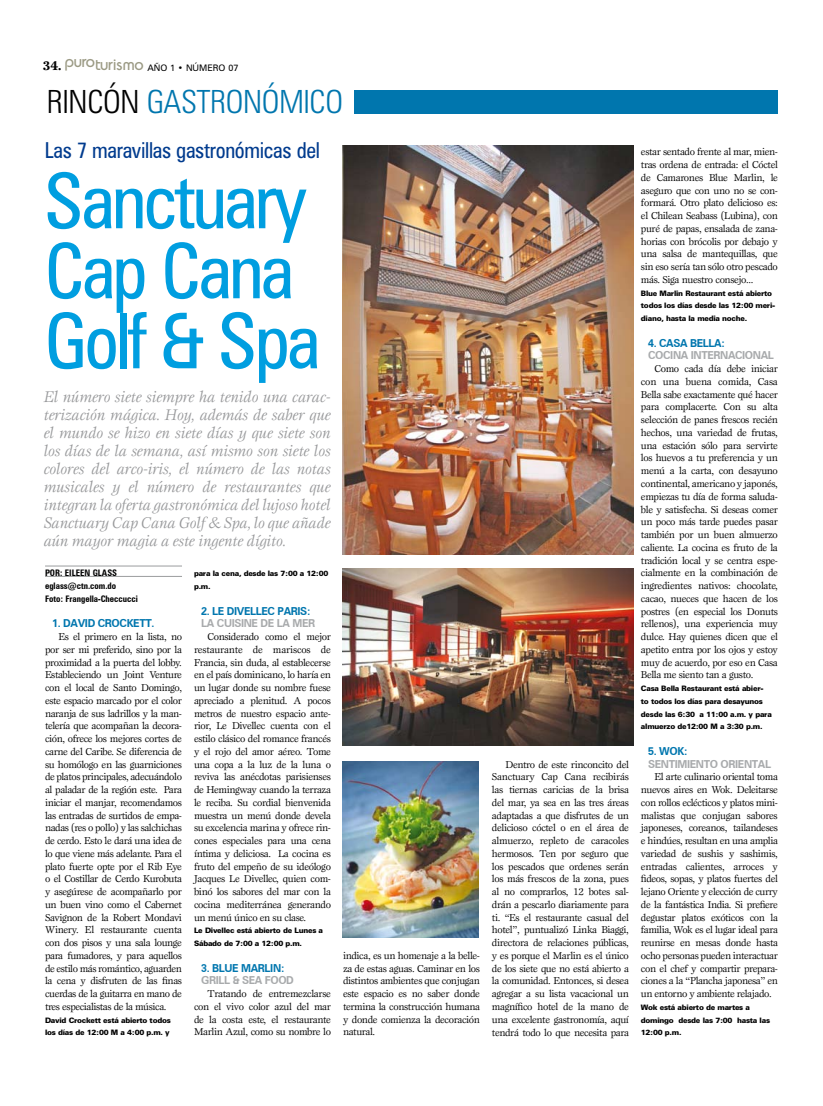
<style>
.page{position:relative;width:823px;height:1106px;background:#fff}
.page>*{position:absolute;margin:0;border:0;box-sizing:border-box;transform-origin:0 0}
.t1{font:condensed 77px/70px "Zurich BT";letter-spacing:-.04em;color:#009ee0}
.t2{font:300 condensed 32px "Zurich BT";color:#0076ae}
.t3{font:condensed 22px "Zurich BT";letter-spacing:-.015em;color:#003b8e}
.t4{font:italic 16px/18px "Esprit";letter-spacing:-.015em;color:#97989a;text-align:justify}
.t5{font:700 11px "Zurich BT";letter-spacing:-.035em;color:#a8aaac}
.t6{font:700 11px "Zurich BT";letter-spacing:-.035em;color:#0076ae}
.t7{font:10.2px/12.8px "Esprit";letter-spacing:-.035em;color:#000;text-align:justify}
.t8{font:700 condensed 9px/12.8px "Zurich BT";color:#000}
.t9{font:9px "Zurich BT";color:#000}
.t10{font:900 7.5px/12.8px "Zurich BT";letter-spacing:-.035em;color:#000}
.s1{font-family:"Esprit";font-weight:700;font-size:13px}
.s2{font-family:"Bordeaux";font-weight:500;font-size:16.6px;color:#9b9a84}
.s3{font-family:"Futura";font-size:16.6px;color:#9b9a84}
.s4{color:#000}
</style>
<div class="page">
<div style="left:354px;top:90px;width:423px;height:23px;background:#0076ae"></div>
<hr style="left:45px;top:566px;width:137px;height:1px;background:#9b9d9e">
<hr style="left:45px;top:576px;width:137px;height:1px;background:#9b9d9e">
<img style="left:342px;top:145px;width:290px;height:409px">
<img style="left:342px;top:568px;width:290px;height:177px">
<img style="left:343px;top:761px;width:135px;height:176px">
<p class="t9" style="left:43px;top:62px;width:197px"><span class="s1">34.</span> <sup>puro</sup><span class="s2">turi</span><span class="s3">s</span><span class="s2">mo</span> AÑO 1 • NÚMERO 07</p>
<h2 class="t2" style="left:47px;top:83px;width:118px"><span class="s4">RINCÓN</span> GASTRON</h2>
<h2 class="t2" style="left:262px;top:83px;width:34px">ÓMICO</h2>
<h3 class="t3" style="left:45px;top:137px;width:276px">Las 7 maravillas gastronómicas del</h3>
<h1 class="t1" style="left:45px;top:165px;width:277px">Sanctuary<br>Cap Cana<br>Golf &amp; Spa</h1>
<p class="t4" style="left:44px;top:387px;width:288px">El número siete siempre ha tenido una carac&shy;terización mágica. Hoy, además de saber que el mundo se hizo en siete días y que siete son los días de la semana, así mismo son siete los colores del arco-iris, el número de las notas musicales y el número de restaurantes que integran la oferta gastronómica del lujoso hotel Sanctuary Cap Cana Golf &amp; Spa, lo que añade aún mayor magia a este ingente dígito.</p>
<p class="t8" style="left:45px;top:566px;width:94px">Por: Eileen Glass eglass@ctn.com.do<br>Foto: Frangella-Checcucci</p>
<p class="t6" style="left:52px;top:616px;width:104px">1. DAVID CROCKETT.</p>
<p class="t7" style="left:45px;top:630px;width:138px;text-indent:13px">Es el primero en la lista, no por ser mi preferido, sino por la proximidad a la puerta del lobby.<br>Estableciendo un Joint Venture con el local de Santo Domingo, este espacio marcado por el color naranja de sus ladrillos y la man&shy;telería que acompañan la decora&shy;ción, ofrece los mejores cortes de carne del Caribe. Se diferencia de su homólogo en las guarniciones de platos principales, adecuándolo al paladar de la región este. Para iniciar el manjar, recomendamos las entradas de surtidos de empa&shy;nadas (res o pollo) y las salchichas de cerdo. Esto le dará una idea de lo que viene más adelante. Para el plato fuerte opte por el Rib Eye o el Costillar de Cerdo Kurobuta y asegúrese de acompañarlo por un buen vino como el Cabernet Savignon de la Robert Mondavi Winery. El restaurante cuenta con dos pisos y una sala lounge para fumadores, y para aquellos de estilo más romántico, aguarden la cena y disfruten de las finas cuerdas de la guitarra en mano de tres especialistas de la música.</p>
<p class="t10" style="left:45px;top:1013px;width:127px">David Crockett está abierto todos los días de 12:00 M a 4:00 p.m. y</p>
<p class="t10" style="left:194px;top:567px;width:136px">para la cena, desde las 7:00 a 12:00 p.m.</p>
<p class="t6" style="left:201px;top:604px;width:111px">2. LE DIVELLEC PARIS:</p>
<p class="t5" style="left:201px;top:616px;width:115px">LA CUISINE DE LA MER</p>
<p class="t7" style="left:194px;top:630px;width:138px;text-indent:13px">Considerado como el mejor restaurante de mariscos de Francia, sin duda, al establecerse en el país dominicano, lo haría en un lugar donde su nombre fuese apreciado a plenitud. A pocos metros de nuestro espacio ante&shy;rior, Le Divellec cuenta con el estilo clásico del romance francés y el rojo del amor aéreo. Tome una copa a la luz de la luna o reviva las anécdotas parisienses de Hemingway cuando la terraza le reciba. Su cordial bienvenida muestra un menú donde devela su excelencia marina y ofrece rin&shy;cones especiales para una cena íntima y deliciosa. La cocina es fruto del empeño de su ideólogo Jacques Le Divellec, quien com&shy;binó los sabores del mar con la cocina mediterránea generando un menú único en su clase.</p>
<p class="t10" style="left:194px;top:924px;width:130px">Le Divellec está abierto de Lunes a<br>Sábado de 7:00 a 12:00 p.m.</p>
<p class="t6" style="left:201px;top:961px;width:85px">3. BLUE MARLIN :</p>
<p class="t5" style="left:201px;top:973px;width:94px">GRILL &amp; SEA FOOD</p>
<p class="t7" style="left:194px;top:987px;width:138px;text-indent:13px">Tratando de entremezclarse con el vivo color azul del mar de la costa este, el restaurante Marlin Azul, como su nombre lo</p>
<p class="t7" style="left:343px;top:949px;width:138px">indica, es un homenaje a la belle&shy;za de estas aguas. Caminar en los distintos ambientes que conjugan este espacio es no saber donde termina la construcción humana y donde comienza la decoración natural.</p>
<p class="t7" style="left:491px;top:757px;width:138px;text-indent:13px">Dentro de este rinconcito del Sanctuary Cap Cana recibirás las tiernas caricias de la brisa del mar, ya sea en las tres áreas adaptadas a que disfrutes de un delicioso cóctel o en el área de almuerzo, repleto de caracoles hermosos. Ten por seguro que los pescados que ordenes serán los más frescos de la zona, pues al no comprarlos, 12 botes sal&shy;drán a pescarlo diariamente para ti. “Es el restaurante casual del hotel”, puntualizó Linka Biaggi, directora de relaciones públicas, y es porque el Marlin es el único de los siete que no está abierto a la comunidad. Entonces, si desea agregar a su lista vacacional un magnífico hotel de la mano de una excelente gastronomía, aquí tendrá todo lo que necesita para</p>
<p class="t7" style="left:640px;top:145px;width:138px">estar sentado frente al mar, mien&shy;tras ordena de entrada: el Cóctel de Camarones Blue Marlin, le aseguro que con uno no se con&shy;formará. Otro plato delicioso es: el Chilean Seabass (Lubina), con puré de papas, ensalada de zana&shy;horias con brócolis por debajo y una salsa de mantequillas, que sin eso sería tan sólo otro pescado más. Siga nuestro consejo...</p>
<p class="t10" style="left:640px;top:286px;width:136px">Blue Marlin Restaurant está abierto todos los días desde las 12:00 meri&shy;diano, hasta la media noche.</p>
<p class="t6" style="left:647px;top:336px;width:79px">4. CASA BELLA:</p>
<p class="t5" style="left:647px;top:349px;width:81px">COCINA INTERNAC</p>
<p class="t5" style="left:741px;top:349px;width:33px">IONAL</p>
<p class="t7" style="left:640px;top:362px;width:138px;text-indent:13px">Como cada día debe iniciar con una buena comida, Casa Bella sabe exactamente qué hacer para complacerte. Con su alta selección de panes frescos recién hechos, una variedad de frutas, una estación sólo para servirte los huevos a tu preferencia y un menú a la carta, con desayuno continental, americano y japonés, empiezas tu día de forma saluda&shy;ble y satisfecha. Si deseas comer un poco más tarde puedes pasar también por un buen almuerzo caliente. La cocina es fruto de la tradición local y se centra espe&shy;cialmente en la combinación de ingredientes nativos: chocolate, cacao, nueces que hacen de los postres (en especial los Donuts rellenos), una experiencia muy dulce. Hay quienes dicen que el apetito entra por los ojos y estoy muy de acuerdo, por eso en Casa Bella me siento tan a gusto.</p>
<p class="t10" style="left:640px;top:682px;width:132px">Casa Bella Restaurant está abier&shy;to todos los días para desayunos desde las 6:30 a 11:00 a.m. y para almuerzo de12:00 M a 3:30 p.m.</p>
<p class="t6" style="left:647px;top:744px;width:41px">5. WOK:</p>
<p class="t5" style="left:647px;top:757px;width:124px">SENTIMIENTO ORIENTAL</p>
<p class="t7" style="left:640px;top:770px;width:138px;text-indent:13px">El arte culinario oriental toma nuevos aires en Wok. Deleitarse con rollos eclécticos y platos mini&shy;malistas que conjugan sabores japoneses, coreanos, tailandeses e hindúes, resultan en una amplia variedad de sushis y sashimis, entradas calientes, arroces y fideos, sopas, y platos fuertes del lejano Oriente y elección de curry de la fantástica India. Si prefiere degustar platos exóticos con la familia, Wok es el lugar ideal para reunirse en mesas donde hasta ocho personas pueden interactuar con el chef y compartir prepara&shy;ciones a la “Plancha japonesa” en un entorno y ambiente relajado.</p>
<p class="t10" style="left:640px;top:1000px;width:130px">Wok está abierto de martes a domingo desde las 7:00 hasta las<br>12:00 p.m.</p>
</div>
